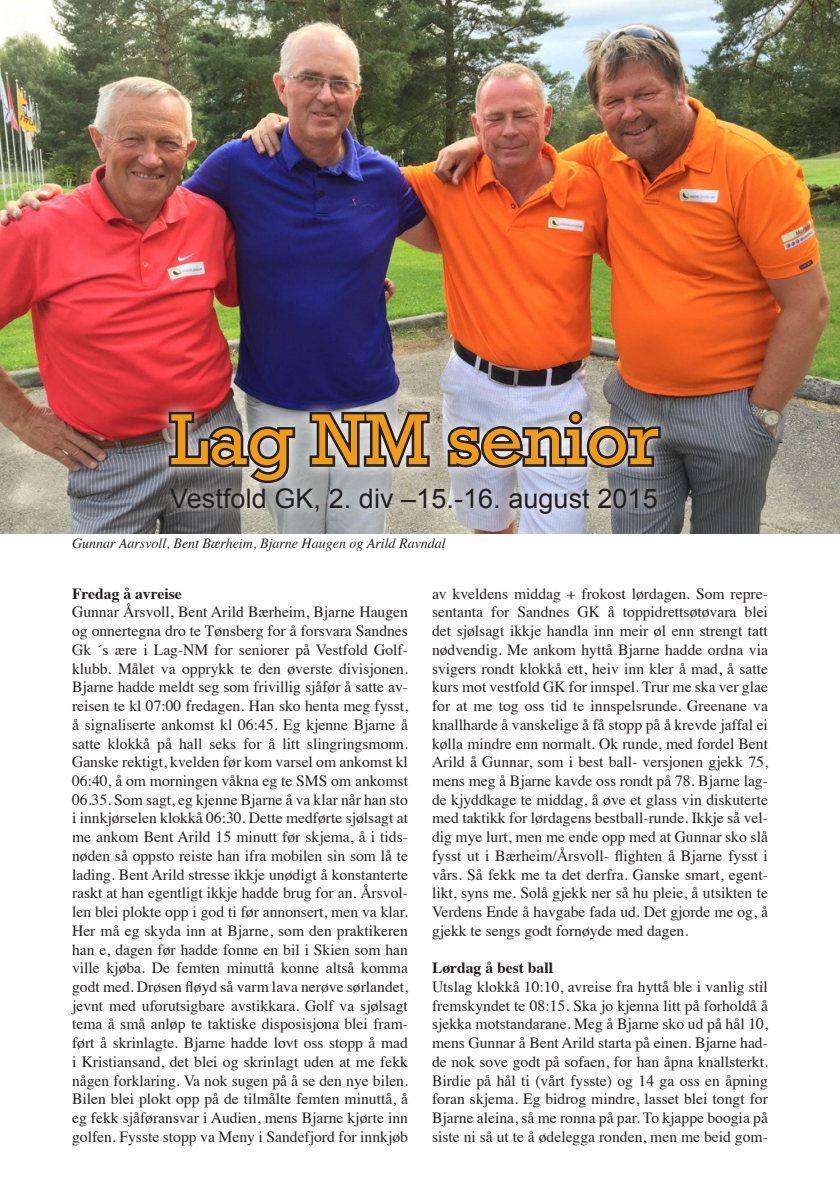
<style>
.page{position:relative;width:840px;height:1191px;background:#fff}
.page>*{position:absolute;margin:0;border:0;box-sizing:border-box;transform-origin:0 0}
.t1{font:73.4px "Rockwell";color:#f19b1a}
.t2{font:27px "Arial";color:#231f20}
.t3{font:15.6px/18.8px "Times";color:#231f20;text-align:justify}
.t4{font:700 15.6px "Times";color:#231f20}
.t5{font:italic 14px "Times";color:#231f20}
</style>
<div class="page">
<img style="left:0;top:0;width:839px;height:533px">
<svg style="left:155px;top:399px;width:517px;height:127px;background:#9e9b9f"></svg>
<svg style="left:166px;top:409px;width:131px;height:76px;background:#6f6a6a"></svg>
<svg style="left:307px;top:409px;width:125px;height:61px;background:#716f6e"></svg>
<svg style="left:445px;top:408px;width:218px;height:62px;background:#78787e"></svg>
<p class="t1" style="left:170px;top:397px;width:490px">Lag NM senior</p>
<p class="t2" style="left:170px;top:481px;width:488px">Vestfold GK, 2. div –15.-16. august 2015</p>
<p class="t5" style="left:72px;top:531px;width:375px">Gunnar Aarsvoll, Bent Bærheim, Bjarne Haugen og Arild Ravndal</p>
<p class="t4" style="left:72px;top:578px;width:111px">Fredag å avreise</p>
<p class="t3" style="left:72px;top:601px;width:337px">Gunnar Årsvoll, Bent Arild Bærheim, Bjarne Haugen og onnertegna dro te Tønsberg for å forsvara Sandnes Gk ́s ære i Lag-NM for seniorer på Vestfold Golf&shy;klubb. Målet va opprykk te den øverste divisjonen.<br>Bjarne hadde meldt seg som frivillig sjåfør å satte av&shy;reisen te kl 07:00 fredagen. Han sko henta meg fysst, å signaliserte ankomst kl 06:45. Eg kjenne Bjarne å satte klokkå på hall seks for å litt slingringsmonn.<br>Ganske rektigt, kvelden før kom varsel om ankomst kl 06:40, å om morningen våkna eg te SMS om ankomst 06.35. Som sagt, eg kjenne Bjarne å va klar når han sto i innkjørselen klokkå 06:30. Dette medførte sjølsagt at me ankom Bent Arild 15 minutt før skjema, å i tids&shy;nøden så oppsto reiste han ifra mobilen sin som lå te lading. Bent Arild stresse ikkje unødigt å konstanterte raskt at han egentligt ikkje hadde brug for an. Årsvol&shy;len blei plokte opp i god ti før annonsert, men va klar.<br>Her må eg skyda inn at Bjarne, som den praktikeren han e, dagen før hadde fonne en bil i Skien som han ville kjøba. De femten minuttå konne altså komma godt med. Drøsen fløyd så varm lava nerøve sørlandet, jevnt med uforutsigbare avstikkara. Golf va sjølsagt tema å små anløp te taktiske disposisjona blei fram&shy;ført å skrinlagte. Bjarne hadde lovt oss stopp å mad i Kristiansand, det blei og skrinlagt uden at me fekk någen forklaring. Va nok sugen på å se den nye bilen.<br>Bilen blei plokt opp på de tilmålte femten minuttå, å eg fekk sjåføransvar i Audien, mens Bjarne kjørte inn golfen. Fysste stopp va Meny i Sandefjord for innkjøb</p>
<p class="t3" style="left:432px;top:582px;width:337px">av kveldens middag + frokost lørdagen. Som repre&shy;sentanta for Sandnes GK å toppidrettsøtøvara blei det sjølsagt ikkje handla inn meir øl enn strengt tatt nødvendig. Me ankom hyttå Bjarne hadde ordna via svigers rondt klokkå ett, heiv inn kler å mad, å satte kurs mot vestfold GK for innspel. Trur me ska ver glae for at me tog oss tid te innspelsrunde. Greenane va knallharde å vanskelige å få stopp på å krevde jaffal ei kølla mindre enn normalt. Ok runde, med fordel Bent Arild å Gunnar, som i best ball- versjonen gjekk 75, mens meg å Bjarne kavde oss rondt på 78. Bjarne lag&shy;de kjyddkage te middag, å øve et glass vin diskuterte med taktikk for lørdagens bestball-runde. Ikkje så vel&shy;dig mye lurt, men me ende opp med at Gunnar sko slå fysst ut i Bærheim/Årsvoll- flighten å Bjarne fysst i vårs. Så fekk me ta det derfra. Ganske smart, egent&shy;likt, syns me. Solå gjekk ner så hu pleie, å utsikten te Verdens Ende å havgabe fada ud. Det gjorde me og, å gjekk te sengs godt fornøyde med dagen.</p>
<p class="t4" style="left:432px;top:953px;width:122px">Lørdag å best ball</p>
<p class="t3" style="left:432px;top:976px;width:337px">Utslag klokkå 10:10, avreise fra hyttå ble i vanlig stil fremskyndet te 08:15. Ska jo kjenna litt på forholdå å sjekka motstandarane. Meg å Bjarne sko ud på hål 10, mens Gunnar å Bent Arild starta på einen. Bjarne had&shy;de nok sove godt på sofaen, for han åpna knallsterkt.<br>Birdie på hål ti (vårt fysste) og 14 ga oss en åpning foran skjema. Eg bidrog mindre, lasset blei tongt for Bjarne aleina, så me ronna på par. To kjappe boogia på siste ni så ut te å ødelegga ronden, men me beid gom-</p>
</div>
